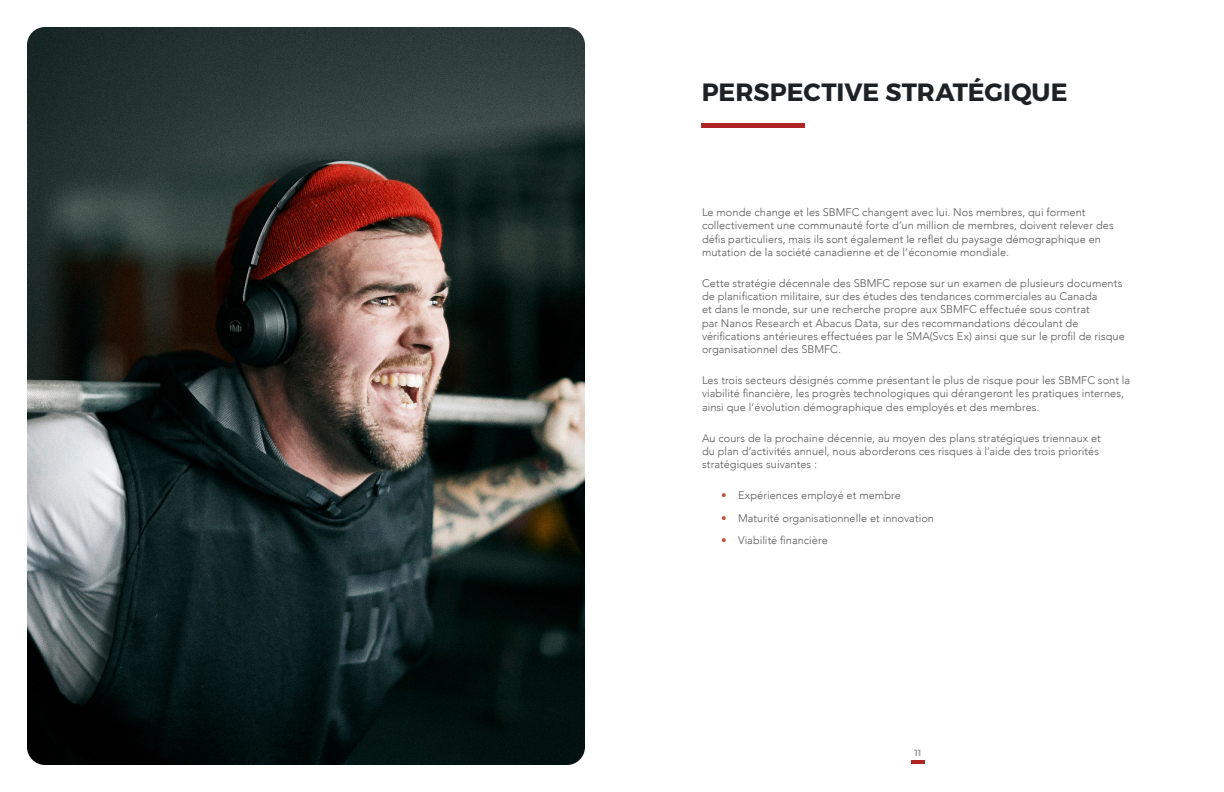
<style>
.page{position:relative;width:1224px;height:792px;background:#fff}
.page>*{position:absolute;margin:0;border:0;box-sizing:border-box;transform-origin:0 0}
.t1{font:700 25px "Montserrat";letter-spacing:-.005em;color:#1f2225}
.t2{font:300 11px/13.2px "Avenir";letter-spacing:.005em;color:#58595b}
.t3{font:600 9px "Montserrat";color:#a29fa1}
.s1{color:#ba523e}
</style>
<div class="page">
<img style="left:27px;top:27px;width:558px;height:738px">
<hr style="left:911px;top:760px;width:14px;height:4px;background:#ae2525">
<div style="left:702px;top:123px;width:103px;height:5px;background:#ae2525"></div>
<h1 class="t1" style="left:702px;top:77px;width:367px">PERSPECTIVE STRATÉGIQUE</h1>
<p class="t2" style="left:702px;top:206px;width:413px">Le monde change et les SBMFC changent avec lui. Nos membres, qui forment collectivement une communauté forte d’un million de membres, doivent relever des défis particuliers, mais ils sont également le reflet du paysage démographique en mutation de la société canadienne et de l’économie mondiale.</p>
<p class="t2" style="left:702px;top:277px;width:424px">Cette stratégie décennale des SBMFC repose sur un examen de plusieurs documents de planification militaire, sur des études des tendances commerciales au Canada<br>et dans le monde, sur une recherche propre aux SBMFC effectuée sous contrat<br>par Nanos Research et Abacus Data, sur des recommandations découlant de vérifications antérieures effectuées par le SMA(Svcs Ex) ainsi que sur le profil de risque organisationnel des SBMFC.</p>
<p class="t2" style="left:702px;top:374px;width:430px">Les trois secteurs désignés comme présentant le plus de risque pour les SBMFC sont la viabilité financière, les progrès technologiques qui dérangeront les pratiques internes, ainsi que l’évolution démographique des employés et des membres.</p>
<p class="t2" style="left:702px;top:431px;width:400px">Au cours de la prochaine décennie, au moyen des plans stratégiques triennaux et du plan d’activités annuel, nous aborderons ces risques à l’aide des trois priorités stratégiques suivantes :</p>
<p class="t2" style="left:721px;top:489px;width:181px"><span class="s1">•</span> Expériences employé et membre</p>
<p class="t2" style="left:721px;top:511px;width:214px"><span class="s1">•</span> Maturité organisationnelle et innovation</p>
<p class="t2" style="left:721px;top:533px;width:108px"><span class="s1">•</span> Viabilité financière</p>
<p class="t3" style="left:914px;top:747px;width:9px">11</p>
</div>
